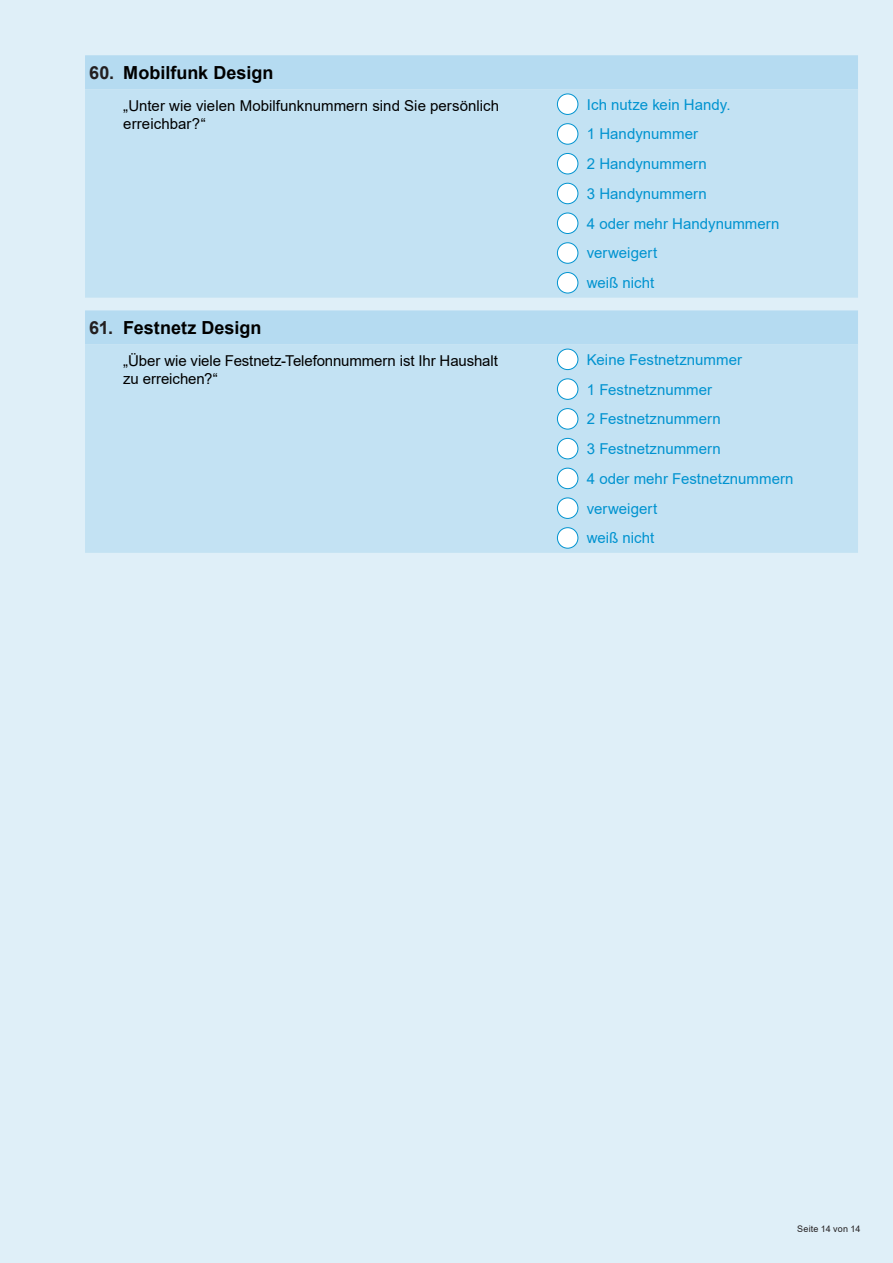
<style>
.page{position:relative;width:893px;height:1263px;background:#dfeff8}
.page>*{position:absolute;margin:0;border:0;box-sizing:border-box;transform-origin:0 0}
._01-FragenNummerieru{font:700 18px "Arial";color:#000}
.t1{font:700 18px "Arial";color:#231f20}
._01-FragenNummerieru-2{font:15px "Arial";letter-spacing:.005em;color:#0093d0}
._01-FragenNummerieru-3{font:15px/18px "Arial";color:#000}
._08-FußzeileLinksbün{font:9px "Arial";letter-spacing:.015em;color:#231f20}
</style>
<div class="page">
<div style="left:85px;top:55px;width:773px;height:34px;background:#b5dbf1"></div>
<svg style="left:85px;top:89px;width:773px;height:464px;background:#c2e1f2"></svg>
<div style="left:557px;top:94px;width:21px;height:20px;background:#fff;border-radius:50%"></div>
<div style="left:557px;top:94px;width:21px;height:21px;border:1px solid #0093d0;border-radius:50%"></div>
<div style="left:557px;top:124px;width:21px;height:20px;background:#fff;border-radius:50%"></div>
<div style="left:557px;top:123px;width:21px;height:22px;border:1px solid #0093d0;border-radius:50%"></div>
<div style="left:557px;top:153px;width:21px;height:21px;background:#fff;border-radius:50%"></div>
<div style="left:557px;top:153px;width:21px;height:21px;border:1px solid #0093d0;border-radius:50%"></div>
<div style="left:557px;top:183px;width:21px;height:21px;background:#fff;border-radius:50%"></div>
<div style="left:557px;top:183px;width:21px;height:21px;border:1px solid #0093d0;border-radius:50%"></div>
<div style="left:557px;top:213px;width:21px;height:20px;background:#fff;border-radius:50%"></div>
<div style="left:557px;top:213px;width:21px;height:21px;border:1px solid #0093d0;border-radius:50%"></div>
<div style="left:557px;top:243px;width:21px;height:20px;background:#fff;border-radius:50%"></div>
<div style="left:557px;top:242px;width:21px;height:22px;border:1px solid #0093d0;border-radius:50%"></div>
<div style="left:557px;top:273px;width:21px;height:20px;background:#fff;border-radius:50%"></div>
<div style="left:557px;top:272px;width:21px;height:21px;border:1px solid #0093d0;border-radius:50%"></div>
<div style="left:557px;top:349px;width:21px;height:21px;background:#fff;border-radius:50%"></div>
<div style="left:557px;top:349px;width:21px;height:21px;border:1px solid #0093d0;border-radius:50%"></div>
<div style="left:557px;top:379px;width:21px;height:20px;background:#fff;border-radius:50%"></div>
<div style="left:557px;top:378px;width:21px;height:22px;border:1px solid #0093d0;border-radius:50%"></div>
<div style="left:557px;top:409px;width:21px;height:20px;background:#fff;border-radius:50%"></div>
<div style="left:557px;top:408px;width:21px;height:21px;border:1px solid #0093d0;border-radius:50%"></div>
<div style="left:557px;top:438px;width:21px;height:21px;background:#fff;border-radius:50%"></div>
<div style="left:557px;top:438px;width:21px;height:21px;border:1px solid #0093d0;border-radius:50%"></div>
<div style="left:557px;top:468px;width:21px;height:21px;background:#fff;border-radius:50%"></div>
<div style="left:557px;top:468px;width:21px;height:21px;border:1px solid #0093d0;border-radius:50%"></div>
<div style="left:557px;top:498px;width:21px;height:20px;background:#fff;border-radius:50%"></div>
<div style="left:557px;top:497px;width:21px;height:22px;border:1px solid #0093d0;border-radius:50%"></div>
<div style="left:557px;top:528px;width:21px;height:20px;background:#fff;border-radius:50%"></div>
<div style="left:557px;top:527px;width:21px;height:22px;border:1px solid #0093d0;border-radius:50%"></div>
<p class="t1" style="left:89px;top:60px;width:26px">60.</p>
<p class="_01-FragenNummerieru" style="left:123px;top:60px;width:152px">Mobilfunk Design</p>
<p class="_01-FragenNummerieru-3" style="left:123px;top:96px;width:377px">„Unter wie vielen Mobilfunknummern sind Sie persönlich erreichbar?“</p>
<p class="_01-FragenNummerieru-2" style="left:587px;top:94px;width:145px">Ich nutze kein Handy.</p>
<p class="_01-FragenNummerieru-2" style="left:587px;top:124px;width:113px">1 Handynummer</p>
<p class="_01-FragenNummerieru-2" style="left:587px;top:154px;width:121px">2 Handynummern</p>
<p class="_01-FragenNummerieru-2" style="left:587px;top:183px;width:121px">3 Handynummern</p>
<p class="_01-FragenNummerieru-2" style="left:587px;top:213px;width:194px">4 oder mehr Handynummern</p>
<p class="_01-FragenNummerieru-2" style="left:587px;top:243px;width:72px">verweigert</p>
<p class="_01-FragenNummerieru-2" style="left:587px;top:273px;width:69px">weiß nicht</p>
<p class="t1" style="left:89px;top:315px;width:25px">61.</p>
<p class="_01-FragenNummerieru" style="left:123px;top:315px;width:140px">Festnetz Design</p>
<p class="_01-FragenNummerieru-3" style="left:123px;top:352px;width:376px">„Über wie viele Festnetz-Telefonnummern ist Ihr Haushalt zu erreichen?“</p>
<p class="_01-FragenNummerieru-2" style="left:587px;top:349px;width:157px">Keine Festnetznummer</p>
<p class="_01-FragenNummerieru-2" style="left:587px;top:379px;width:127px">1 Festnetznummer</p>
<p class="_01-FragenNummerieru-2" style="left:587px;top:409px;width:135px">2 Festnetznummern</p>
<p class="_01-FragenNummerieru-2" style="left:587px;top:438px;width:135px">3 Festnetznummern</p>
<p class="_01-FragenNummerieru-2" style="left:587px;top:468px;width:208px">4 oder mehr Festnetznummern</p>
<p class="_01-FragenNummerieru-2" style="left:587px;top:498px;width:72px">verweigert</p>
<p class="_01-FragenNummerieru-2" style="left:587px;top:528px;width:69px">weiß nicht</p>
<p class="_08-FußzeileLinksbün" style="left:797px;top:1222px;width:65px">Seite 14 von 14</p>
</div>
